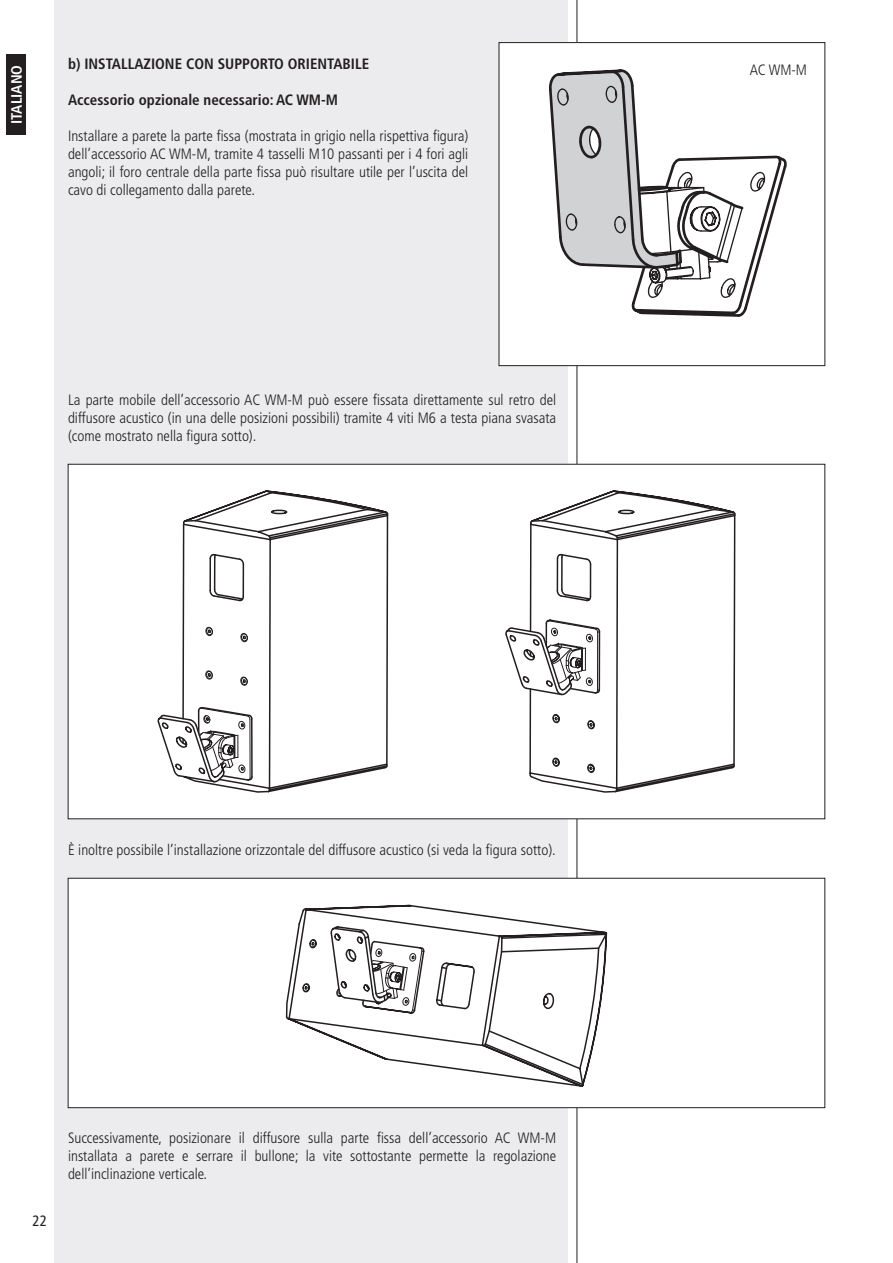
<style>
.page{position:relative;width:893px;height:1263px;background:#fff}
.page>*{position:absolute;margin:0;border:0;box-sizing:border-box;transform-origin:0 0}
.t1{font:300 condensed 15px/18px "Frutiger";color:#231f20;text-align:justify}
.t2{font:700 condensed 15px "Frutiger";color:#231f20}
.t3{font:700 condensed 15px "Frutiger";color:#fff}
.t4{font:condensed 15px "Frutiger";color:#231f20}
</style>
<div class="page">
<div style="left:54px;top:0;width:514px;height:1263px;background:#ececee"></div>
<hr style="left:577px;top:0;width:1px;height:1263px;background:#231f20">
<div style="left:6px;top:54px;width:20px;height:81px;background:#231f20"></div>
<div style="left:68px;top:464px;width:757px;height:355px;background:#fff"></div>
<div style="left:68px;top:878px;width:757px;height:230px;background:#fff"></div>
<div style="left:68px;top:878px;width:757px;height:230px;border:1px solid #231f20"></div>
<svg style="left:157px;top:714px;width:25px;height:63px"></svg>
<svg style="left:182px;top:490px;width:547px;height:303px"></svg>
<svg style="left:505px;top:490px;width:231px;height:279px"></svg>
<svg style="left:504px;top:519px;width:115px;height:274px"></svg>
<svg style="left:330px;top:904px;width:278px;height:106px"></svg>
<svg style="left:285px;top:908px;width:315px;height:179px"></svg>
<div style="left:499px;top:43px;width:326px;height:323px;background:#fff"></div>
<svg style="left:547px;top:0;width:279px;height:318px"></svg>
<p class="t3" style="left:8px;top:124px;width:60px;rotate:-90deg">ITALIANO</p>
<p class="t2" style="left:68px;top:55px;width:303px">b) INSTALLAZIONE CON SUPPORTO ORIENTABILE</p>
<p class="t2" style="left:68px;top:91px;width:272px">Accessorio opzionale necessario: AC WM-M</p>
<p class="t1" style="left:68px;top:127px;width:402px">Installare a parete la parte fissa (mostrata in grigio nella rispettiva figura) dell’accessorio AC WM-M, tramite 4 tasselli M10 passanti per i 4 fori agli angoli; il foro centrale della parte fissa può risultare utile per l’uscita del cavo di collegamento dalla parete.</p>
<p class="t1" style="left:68px;top:391px;width:490px">La parte mobile dell’accessorio AC WM-M può essere fissata direttamente sul retro del diffusore acustico (in una delle posizioni possibili) tramite 4 viti M6 a testa piana svasata (come mostrato nella figura sotto).</p>
<p class="t1" style="left:68px;top:841px;width:489px">È inoltre possibile l’installazione orizzontale del diffusore acustico (si veda la figura sotto).</p>
<p class="t4" style="left:33px;top:1211px;width:16px">22</p>
<p class="t1" style="left:68px;top:1129px;width:490px">Successivamente, posizionare il diffusore sulla parte fissa dell’accessorio AC WM-M installata a parete e serrare il bullone; la vite sottostante permette la regolazione dell’inclinazione verticale.</p>
<p class="t1" style="left:750px;top:61px;width:59px">AC WM-M</p>
</div>
